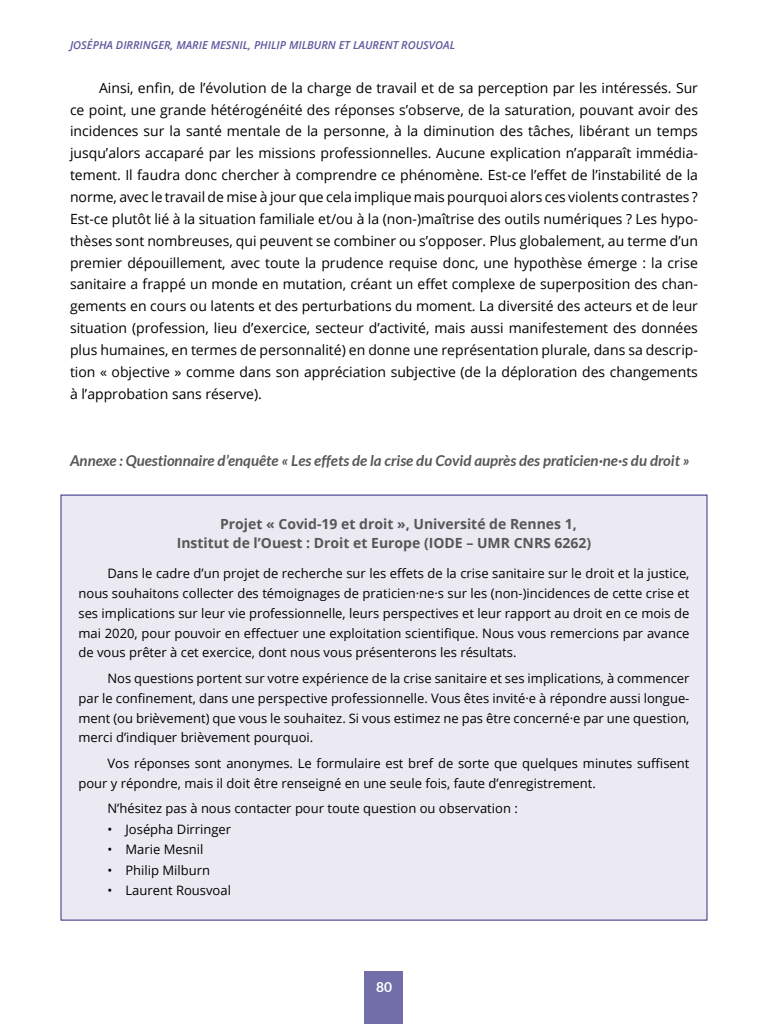
<style>
.page{position:relative;width:768px;height:1024px;background:#fff}
.page>*{position:absolute;margin:0;border:0;box-sizing:border-box;transform-origin:0 0}
.T_f{font:italic 700 15px "Lato";color:#575756}
.txt_Normal{font:14px/21.8px "Open Sans";color:#000;text-align:justify}
.enc_Focus_titreEncFo{font:700 14px/18.8px "Open Sans";color:#575756}
.Folio{font:700 13.8px "Lato";color:#fff}
.enc_Focus_txt_Normal{font:13px/19.8px "Open Sans";color:#000;text-align:justify}
.TC_Auteur{font:italic 600 11px "Open Sans";color:#5d5a9d}
</style>
<div class="page">
<div style="left:365px;top:971px;width:38px;height:53px;background:#716eaa"></div>
<div style="left:61px;top:494px;width:646px;height:427px;background:#ebeaf3"></div>
<p class="TC_Auteur" style="left:70px;top:37px;width:387px">JOSÉPHA DIRRINGER, MARIE MESNIL, PHILIP MILBURN ET LAURENT ROUSVOAL</p>
<p class="txt_Normal" style="left:70px;top:76px;width:630px;text-indent:29px">Ainsi, enfin, de l’évolution de la charge de travail et de sa perception par les intéressés. Sur ce point, une grande hétérogénéité des réponses s’observe, de la saturation, pouvant avoir des incidences sur la santé mentale de la personne, à la diminution des tâches, libérant un temps jusqu’alors accaparé par les missions professionnelles. Aucune explication n’apparaît immédia&shy;tement. Il faudra donc chercher à comprendre ce phénomène. Est-ce l’effet de l’instabilité de la norme, avec le travail de mise à jour que cela implique mais pourquoi alors ces violents contrastes ?<br>Est-ce plutôt lié à la situation familiale et/ou à la (non-)maîtrise des outils numériques ? Les hypo&shy;thèses sont nombreuses, qui peuvent se combiner ou s’opposer. Plus globalement, au terme d’un premier dépouillement, avec toute la prudence requise donc, une hypothèse émerge : la crise sanitaire a frappé un monde en mutation, créant un effet complexe de superposition des chan&shy;gements en cours ou latents et des perturbations du moment. La diversité des acteurs et de leur situation (profession, lieu d’exercice, secteur d’activité, mais aussi manifestement des données plus humaines, en termes de personnalité) en donne une représentation plurale, dans sa descrip&shy;tion « objective » comme dans son appréciation subjective (de la déploration des changements à l’approbation sans réserve).</p>
<p class="T_f" style="left:70px;top:452px;width:621px">Annexe : Questionnaire d’enquête « Les effets de la crise du Covid auprès des praticien·ne·s du droit »</p>
<p class="enc_Focus_titreEncFo" style="left:177px;top:514px;width:416px;text-indent:43px">Projet « Covid-19 et droit », Université de Rennes 1,<br>Institut de l’Ouest : Droit et Europe (IODE – UMR CNRS 6262)</p>
<p class="enc_Focus_txt_Normal" style="left:79px;top:563px;width:612px;text-indent:29px">Dans le cadre d’un projet de recherche sur les effets de la crise sanitaire sur le droit et la justice, nous souhaitons collecter des témoignages de praticien·ne·s sur les (non-)incidences de cette crise et ses implications sur leur vie professionnelle, leurs perspectives et leur rapport au droit en ce mois de mai 2020, pour pouvoir en effectuer une exploitation scientifique. Nous vous remercions par avance de vous prêter à cet exercice, dont nous vous présenterons les résultats.</p>
<p class="enc_Focus_txt_Normal" style="left:79px;top:668px;width:612px;text-indent:29px">Nos questions portent sur votre expérience de la crise sanitaire et ses implications, à commencer par le confinement, dans une perspective professionnelle. Vous êtes invité·e à répondre aussi longue&shy;ment (ou brièvement) que vous le souhaitez. Si vous estimez ne pas être concerné·e par une question, merci d’indiquer brièvement pourquoi.</p>
<p class="enc_Focus_txt_Normal" style="left:79px;top:753px;width:612px;text-indent:29px">Vos réponses sont anonymes. Le formulaire est bref de sorte que quelques minutes suffisent pour y répondre, mais il doit être renseigné en une seule fois, faute d’enregistrement.</p>
<p class="enc_Focus_txt_Normal" style="left:108px;top:798px;width:412px">N’hésitez pas à nous contacter pour toute question ou observation :</p>
<p class="enc_Focus_txt_Normal" style="left:108px;top:819px;width:125px">• Josépha Dirringer</p>
<p class="enc_Focus_txt_Normal" style="left:108px;top:839px;width:98px">• Marie Mesnil</p>
<p class="enc_Focus_txt_Normal" style="left:108px;top:860px;width:104px">• Philip Milburn</p>
<p class="enc_Focus_txt_Normal" style="left:108px;top:881px;width:125px">• Laurent Rousvoal</p>
<p class="Folio" style="left:376px;top:979px;width:17px">80</p>
</div>
